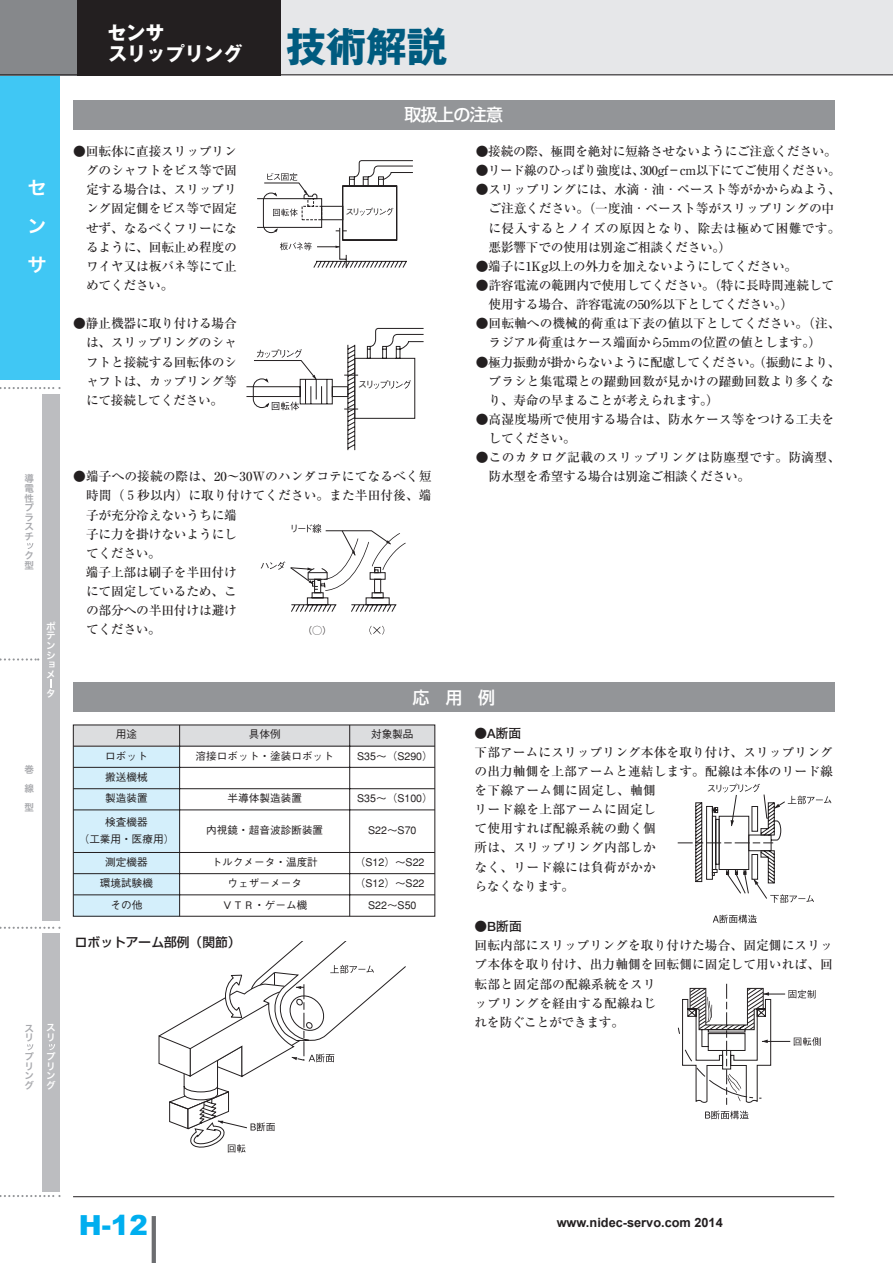
<style>
.page{position:relative;width:893px;height:1263px;background:#fff}
.page>*{position:absolute;margin:0;border:0;box-sizing:border-box;transform-origin:0 0}
.t1{font:700 40.35px "Gothic MB101";color:#005b7f}
.t2{font:900 27.6px "Arial";color:#00aeef}
.t3{font:700 19.2px "Gothic MB101";color:#fff}
.t4{font:19.2px/38.2px "Hira Kaku Pro W6";color:#fff;text-align:justify}
.t5{font:500 16.95px "Shin Go";letter-spacing:-.04em;color:#fff}
.t6{font:500 12.75px/19.2px "Ryumin";letter-spacing:-.015em;color:#231f20}
.t7{font:500 12.75px/19.2px "Ryumin";letter-spacing:.005em;color:#231f20}
.t8{font:500 12.75px/19.2px "Ryumin";letter-spacing:.015em;color:#231f20}
.t9{font:500 12.75px/19.2px "Ryumin";letter-spacing:.02em;color:#231f20}
.t10{font:700 12.75px "Arial";color:#231f20}
.t11{font:500 12.75px "Shin Go";color:#231f20}
.t12{font:700 12.75px "Futo Go B101";color:#231f20}
.t13{font:500 10.65px/21.3px "Gothic BBB";color:#231f20;text-align:center}
.t14{font:9.6px/9.6px "Hira Kaku Pro W6";color:#a8a9ad;text-align:justify}
.t15{font:9.6px/9.6px "Hira Kaku Pro W6";color:#fff;text-align:justify}
.t16{font:500 9.6px "Gothic BBB";color:#231f20}
.t17{font:500 8.55px "Gothic BBB";color:#231f20}
</style>
<div class="page">
<hr style="left:152px;top:1216px;width:4px;height:47px;background:#6c6d70">
<div style="left:0;top:73px;width:59px;height:306px;background:#40c7f4"></div>
<svg style="left:0;top:387px;width:61px;height:2px"></svg>
<svg style="left:0;top:1195px;width:61px;height:2px"></svg>
<svg style="left:27px;top:543px;width:6px;height:6px"></svg>
<svg style="left:0;top:658px;width:39px;height:2px"></svg>
<div style="left:42px;top:394px;width:17px;height:527px;background:#bcbdc0"></div>
<svg style="left:49px;top:662px;width:5px;height:5px"></svg>
<div style="left:42px;top:934px;width:17px;height:258px;background:#bcbdc0"></div>
<svg style="left:49px;top:1044px;width:6px;height:6px"></svg>
<svg style="left:0;top:927px;width:61px;height:2px"></svg>
<svg style="left:27px;top:1044px;width:6px;height:6px"></svg>
<div style="left:256px;top:0;width:637px;height:75px;background:#e6e7e9"></div>
<div style="left:0;top:0;width:281px;height:75px;background:#231f20"></div>
<div style="left:0;top:0;width:77px;height:75px;background:#86888b"></div>
<hr style="left:0;top:75px;width:893px;height:1px;background:#231f20">
<hr style="left:73px;top:1196px;width:761px;height:1px;background:#231f20">
<div style="left:73px;top:746px;width:107px;height:170px;background:#d4effb"></div>
<div style="left:73px;top:725px;width:362px;height:21px;background:#dcdddf"></div>
<div style="left:73px;top:100px;width:761px;height:30px;background:#939598"></div>
<svg style="left:257px;top:160px;width:156px;height:109px"></svg>
<svg style="left:246px;top:328px;width:178px;height:123px"></svg>
<svg style="left:369px;top:626px;width:15px;height:9px"></svg>
<svg style="left:261px;top:524px;width:145px;height:88px"></svg>
<div style="left:73px;top:682px;width:761px;height:30px;background:#939598"></div>
<svg style="left:713px;top:914px;width:44px;height:9px"></svg>
<svg style="left:678px;top:784px;width:153px;height:119px"></svg>
<svg style="left:678px;top:984px;width:143px;height:135px"></svg>
<hr style="left:73px;top:894px;width:362px;height:1px;background:#231f20">
<hr style="left:73px;top:873px;width:362px;height:1px;background:#231f20">
<hr style="left:73px;top:852px;width:362px;height:1px;background:#231f20">
<hr style="left:73px;top:810px;width:362px;height:1px;background:#231f20">
<hr style="left:73px;top:788px;width:362px;height:1px;background:#231f20">
<hr style="left:73px;top:767px;width:362px;height:1px;background:#231f20">
<hr style="left:73px;top:746px;width:362px;height:1px;background:#231f20">
<hr style="left:349px;top:725px;width:1px;height:191px;background:#231f20">
<hr style="left:179px;top:725px;width:1px;height:191px;background:#231f20">
<svg style="left:158px;top:942px;width:248px;height:211px"></svg>
<h3 class="t4" style="left:28px;top:168px;width:21px">センサ</h3>
<p class="t14" style="left:24px;top:474px;width:11px">導電性プラスチ</p>
<p class="t14" style="left:24px;top:550px;width:11px">ク型</p>
<p class="t15" style="left:46px;top:621px;width:11px">ポテンシ</p>
<p class="t15" style="left:46px;top:664px;width:11px;line-height:19.2px">メタ</p>
<p class="t14" style="left:24px;top:759px;width:11px;line-height:19.2px">巻線型</p>
<p class="t14" style="left:24px;top:1023px;width:11px">スリ</p>
<p class="t14" style="left:24px;top:1051px;width:11px">プリング</p>
<p class="t15" style="left:46px;top:1022px;width:11px">スリ</p>
<p class="t15" style="left:46px;top:1051px;width:11px">プリング</p>
<h3 class="t3" style="left:107px;top:19px;width:59px">センサ</h3>
<h1 class="t1" style="left:286px;top:18px;width:163px">技術解説</h1>
<h3 class="t3" style="left:108px;top:40px;width:135px">スリップリング</h3>
<h3 class="t5" style="left:404px;top:104px;width:100px">取扱上の注意</h3>
<p class="t6" style="left:86px;top:141px;width:152px;text-align:justify;text-indent:-13px">●回転体に直接スリップリングのシャフトをビス等で固定する場合は、スリップリング固定側をビス等で固定せず、なるべくフリーになるように、回転止め程度のワイヤ又は板バネ等にて止めてください。</p>
<p class="t6" style="left:86px;top:314px;width:152px;text-align:justify;text-indent:-13px">●静止機器に取り付ける場合は、スリップリングのシャフトと接続する回転体のシャフトは、カップリング等にて接続してください。</p>
<p class="t17" style="left:352px;top:207px;width:10px">リ</p>
<p class="t17" style="left:345px;top:207px;width:10px">ス</p>
<p class="t16" style="left:365px;top:379px;width:11px">リ</p>
<p class="t16" style="left:358px;top:379px;width:11px">ス</p>
<p class="t6" style="left:86px;top:467px;width:347px;text-indent:-13px">●端子への接続の際は、20～30Ｗのハンダコテにてなるべく短時間（５秒以内）に取り付けてください。また半田付後、端子が充分冷えないうちに端<br>子に力を掛けないようにし<br>てください。<br>端子上部は刷子を半田付け<br>にて固定しているため、こ<br>の部分への半田付けは避け<br>てください。</p>
<p class="t16" style="left:289px;top:523px;width:11px">リ</p>
<p class="t16" style="left:297px;top:523px;width:11px">ー</p>
<p class="t16" style="left:303px;top:625px;width:30px">)◯(</p>
<p class="t6" style="left:476px;top:141px;width:366px;text-align:right">●接続の際、極間を絶対に短絡させないようにご注意ください。<br>300gf－cm以下にてご使用ください。</p>
<p class="t6" style="left:476px;top:160px;width:170px">●リード線のひっぱり強度は、</p>
<p class="t6" style="left:489px;top:180px;width:354px;text-indent:-13px">●スリップリングには、水滴・油・ペースト等がかからぬよう、ご注意ください。 （一度油・ペースト等がスリップリングの中に侵入するとノイズの原因となり、除去は極めて困難です。悪影響下での使用は別途ご相談ください (</p>
<p class="t6" style="left:712px;top:237px;width:14px">。</p>
<p class="t6" style="left:476px;top:256px;width:323px">●端子に1Kg以上の外力を加えないようにしてください。</p>
<p class="t6" style="left:489px;top:275px;width:347px;text-indent:-13px">●許容電流の範囲内で使用してください。 （特に長時間連続して使用する場合、許容電流の50％以下としてください (</p>
<p class="t6" style="left:774px;top:294px;width:14px">。</p>
<p class="t6" style="left:476px;top:314px;width:366px;text-align:center">●回転軸への機械的荷重は下表の値以下としてください。 （注、ラジアル荷重はケース端面から5mmの位置の値とします (</p>
<p class="t6" style="left:802px;top:333px;width:14px">。</p>
<p class="t6" style="left:476px;top:352px;width:366px">●極力振動が掛からないように配慮してください。振動により、</p>
<p class="t7" style="left:489px;top:352px;width:347px;text-indent:265px">（<br>ブラシと集電環との躍動回数が見かけの躍動回数より多くなり、寿命の早まることが考えられます (</p>
<p class="t6" style="left:700px;top:390px;width:14px">。</p>
<p class="t7" style="left:489px;top:409px;width:347px;text-indent:-13px">●高湿度場所で使用する場合は、防水ケース等をつける工夫をしてください。</p>
<p class="t9" style="left:489px;top:447px;width:353px;text-indent:-13px">●このカタログ記載のスリップリングは防塵型です。防滴型、防水型を希望する場合は別途ご相談ください。</p>
<p class="t13" style="left:105px;top:724px;width:44px">用途<br>ロボット搬送機械製造装置</p>
<p class="t13" style="left:79px;top:813px;width:97px;line-height:17px">検査機器<br>（工業用・医療用(</p>
<p class="t13" style="left:100px;top:852px;width:55px">測定機器環境試験機その他</p>
<p class="t13" style="left:249px;top:724px;width:33px">具体例</p>
<p class="t13" style="left:196px;top:745px;width:140px">溶接ロボット・塗装ロボット</p>
<p class="t13" style="left:228px;top:788px;width:76px">半導体製造装置</p>
<p class="t13" style="left:206px;top:820px;width:118px">内視鏡・超音波診断装置</p>
<p class="t13" style="left:212px;top:852px;width:108px">トルクメータ・温度計ウェザーメータ<br>ＶＴＲ・ゲーム機</p>
<p class="t11" style="left:75px;top:934px;width:167px">ロボットアーム部例（関節(</p>
<h3 class="t5" style="left:413px;top:686px;width:39px">応　</h3>
<h3 class="t5" style="left:478px;top:686px;width:19px">例</h3>
<h3 class="t5" style="left:445px;top:686px;width:39px">用　</h3>
<p class="t13" style="left:371px;top:724px;width:44px">対象製品</p>
<p class="t13" style="left:357px;top:745px;width:77px">S35～（S290(</p>
<p class="t13" style="left:357px;top:788px;width:77px">S35～（S100(</p>
<p class="t13" style="left:368px;top:820px;width:50px">S22～S70</p>
<p class="t13" style="left:355px;top:852px;width:71px">（S12）～S22（S12）～S22<br>S22～S50</p>
<p class="t12" style="left:474px;top:725px;width:48px">●A断面</p>
<p class="t8" style="left:474px;top:742px;width:360px">下部アームにスリップリング本体を取り付け、スリップリングの出力軸側を上部アームと連結します。配線は本体のリード線を下線アーム側に固定し、軸側<br>リード線を上部アームに固定し<br>て使用すれば配線系統の動く個<br>所は、スリップリング内部しか<br>なく、リード線には負荷がかか<br>らなくなります。</p>
<p class="t12" style="left:474px;top:919px;width:49px">●B断面</p>
<p class="t7" style="left:474px;top:935px;width:360px">回転内部にスリップリングを取り付けた場合、固定側にスリップ本体を取り付け、出力軸側を回転側に固定して用いれば、回転部と固定部の配線系統をスリ<br>ップリングを経由する配線ねじ<br>れを防ぐことができます。</p>
<p class="t16" style="left:714px;top:783px;width:11px">リ</p>
<p class="t16" style="left:707px;top:783px;width:11px">ス</p>
<h2 class="t2" style="left:79px;top:1205px;width:71px">H-12</h2>
<p class="t10" style="left:557px;top:1214px;width:168px">www.nidec-servo.com 2014</p>
</div>
